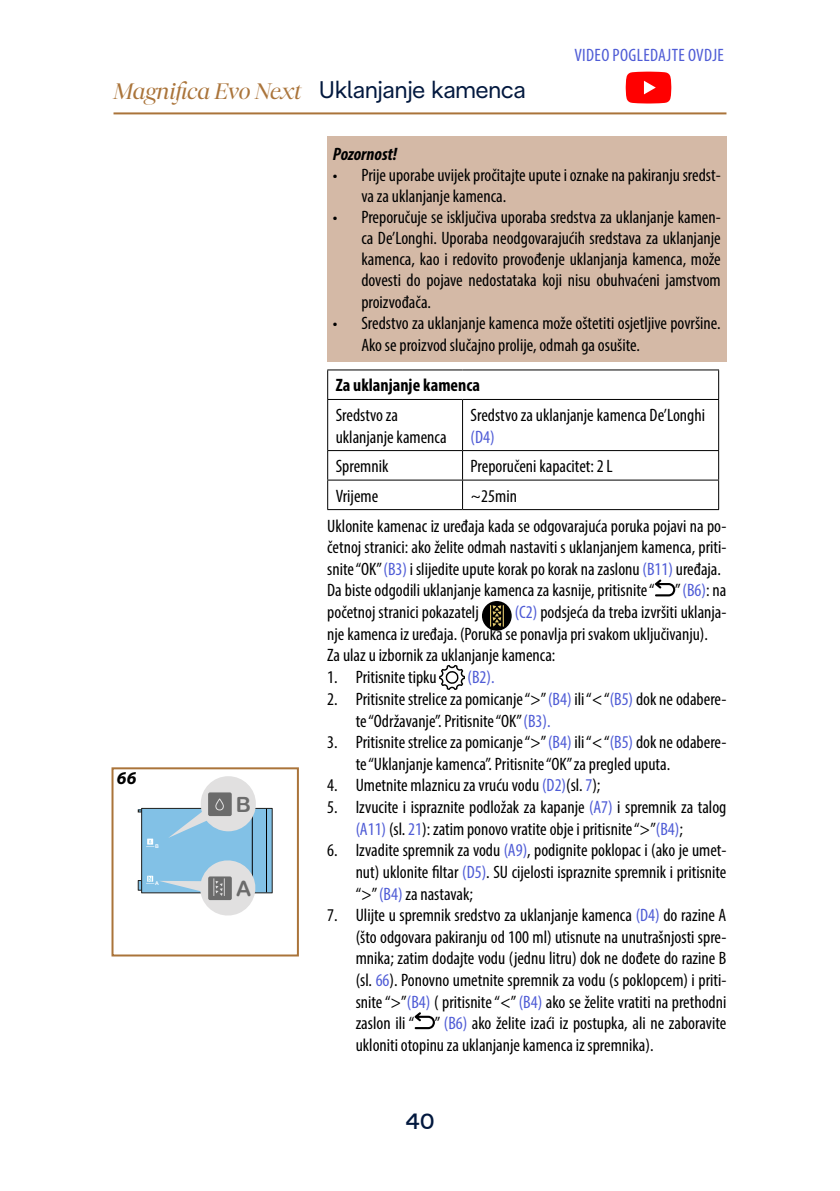
<style>
.page{position:relative;width:840px;height:1191px;background:#fff}
.page>*{position:absolute;margin:0;border:0;box-sizing:border-box;transform-origin:0 0}
.didascalie_-_titolo{font:24px "De Longhi Sans";color:#02183e}
.t1{font:italic 24px "De Longhi Serif";color:#aa743a}
.t2{font:500 22px "De Longhi Sans";color:#02183e}
.t3{font:21px "Arial Rounded MT Bold";color:#6b6b6b}
.testo{font:condensed 18px/21.6px "Myriad Pro";color:#000}
.testo-2{font:condensed 18px "Myriad Pro";letter-spacing:.02em;color:#4f5cd6}
.testo-3{font:700 condensed 18px "Myriad Pro";color:#000}
.pericoli{font:italic 700 condensed 18px "Myriad Pro";color:#000}
.numero_figura{font:italic 700 18px "Myriad Pro";color:#000}
.t4{font:5.2px "Arial Rounded MT Bold";color:#fff}
.s1{color:#4f5cd6}
</style>
<div class="page">
<hr style="left:113px;top:112px;width:613px;height:2px;background:#aa743a">
<div style="left:327px;top:136px;width:399px;height:225px;background:#d4b9a6"></div>
<hr style="left:327px;top:369px;width:135px;height:1px;background:#000">
<svg style="left:327px;top:370px;width:1px;height:29px"></svg>
<hr style="left:462px;top:369px;width:256px;height:1px;background:#000">
<hr style="left:327px;top:399px;width:135px;height:1px;background:#000">
<hr style="left:462px;top:399px;width:256px;height:1px;background:#000">
<hr style="left:327px;top:400px;width:1px;height:50px;background:#000">
<hr style="left:462px;top:400px;width:1px;height:50px;background:#000">
<hr style="left:717px;top:400px;width:1px;height:50px;background:#000">
<hr style="left:327px;top:450px;width:135px;height:1px;background:#000">
<hr style="left:462px;top:450px;width:256px;height:1px;background:#000">
<hr style="left:327px;top:480px;width:135px;height:1px;background:#000">
<svg style="left:327px;top:451px;width:1px;height:58px"></svg>
<hr style="left:462px;top:480px;width:256px;height:1px;background:#000">
<svg style="left:462px;top:451px;width:1px;height:58px"></svg>
<hr style="left:327px;top:509px;width:135px;height:1px;background:#000">
<hr style="left:462px;top:509px;width:256px;height:1px;background:#000">
<svg style="left:655px;top:579px;width:20px;height:17px"></svg>
<svg style="left:481px;top:601px;width:30px;height:30px"></svg>
<svg style="left:490px;top:605px;width:13px;height:21px"></svg>
<svg style="left:439px;top:665px;width:25px;height:25px"></svg>
<svg style="left:414px;top:1012px;width:20px;height:17px"></svg>
<svg style="left:625px;top:72px;width:46px;height:31px"></svg>
<div style="left:138px;top:880px;width:4px;height:10px;border:1px solid #1e1e1c"></div>
<div style="left:141px;top:808px;width:131px;height:85px;background:#82c1e6"></div>
<div style="left:141px;top:808px;width:131px;height:85px;border:1px solid #1e1e1c"></div>
<hr style="left:252px;top:809px;width:1px;height:83px;background:#000">
<hr style="left:266px;top:808px;width:1px;height:84px;background:#000">
<svg style="left:168px;top:776px;width:88px;height:62px"></svg>
<svg style="left:146px;top:838px;width:8px;height:9px"></svg>
<svg style="left:146px;top:856px;width:113px;height:60px"></svg>
<div style="left:111px;top:767px;width:188px;height:189px;border:2px solid #aa743a"></div>
<h1 class="t1" style="left:113px;top:77px;width:189px">Magnifica Evo Next</h1>
<p class="numero_figura" style="left:117px;top:766px;width:21px">66</p>
<p class="t4" style="left:155px;top:843px;width:5px">B</p>
<p class="t4" style="left:155px;top:880px;width:5px">A</p>
<p class="t3" style="left:236px;top:792px;width:17px">B</p>
<p class="t3" style="left:236px;top:876px;width:17px">A</p>
<p class="didascalie_-_titolo" style="left:318px;top:75px;width:208px">Uklanjanje kamenca</p>
<p class="testo-2" style="left:574px;top:44px;width:151px">VIDEO POGLEDAJTE OVDJE</p>
<p class="pericoli" style="left:333px;top:143px;width:66px">Pozornost!</p>
<p class="testo" style="left:361px;top:165px;width:361px;line-height:21px;text-indent:-28px">• Prije uporabe uvijek pročitajte upute i oznake na pakiranju sredst&shy;va za uklanjanje kamenca.</p>
<p class="testo" style="left:361px;top:207px;width:361px;line-height:21px;text-align:justify;text-indent:-28px">• Preporučuje se isključiva uporaba sredstva za uklanjanje kamen&shy;ca De’Longhi. Uporaba neodgovarajućih sredstava za uklanjanje kamenca, kao i redovito provođenje uklanjanja kamenca, može dovesti do pojave nedostataka koji nisu obuhvaćeni jamstvom proizvođača.</p>
<p class="testo" style="left:361px;top:312px;width:361px;text-indent:-28px">• Sredstvo za uklanjanje kamenca može oštetiti osjetljive površine.<br>Ako se proizvod slučajno prolije, odmah ga osušite.</p>
<p class="testo-3" style="left:335px;top:374px;width:146px">Za uklanjanje kamenca</p>
<p class="testo" style="left:335px;top:404px;width:112px">Sredstvo za uklanjanje kamenca</p>
<p class="testo" style="left:470px;top:404px;width:236px">Sredstvo za uklanjanje kamenca De’Longhi <span class="s1">(D4)</span></p>
<p class="testo" style="left:335px;top:455px;width:54px">Spremnik</p>
<p class="testo" style="left:470px;top:455px;width:144px">Preporučeni kapacitet: 2 L</p>
<p class="testo" style="left:335px;top:484px;width:44px">Vrijeme</p>
<p class="testo" style="left:470px;top:484px;width:48px">~25min</p>
<p class="testo" style="left:327px;top:514px;width:400px;text-align:justify">Uklonite kamenac iz uređaja kada se odgovarajuća poruka pojavi na po&shy;četnoj stranici: ako želite odmah nastaviti s uklanjanjem kamenca, priti&shy;snite “OK” <span class="s1">(B3)</span> i slijedite upute korak po korak na zaslonu <span class="s1">(B11)</span> uređaja.</p>
<p class="testo" style="left:327px;top:579px;width:400px">Da biste odgodili uklanjanje kamenca za kasnije, pritisnite “ ” <span class="s1">(B6)</span>: na početnoj stranici pokazatelj</p>
<p class="testo" style="left:327px;top:601px;width:400px;text-indent:187px"><span class="s1">(C2)</span> podsjeća da treba izvršiti uklanja&shy;nje kamenca iz uređaja. (Poruka se ponavlja pri svakom uključivanju).</p>
<p class="testo" style="left:327px;top:644px;width:229px">Za ulaz u izbornik za uklanjanje kamenca:</p>
<p class="testo" style="left:327px;top:666px;width:111px">1. Pritisnite tipku</p>
<p class="testo-2" style="left:467px;top:666px;width:29px">(B2).</p>
<p class="testo" style="left:355px;top:688px;width:372px;text-indent:-28px">2. Pritisnite strelice za pomicanje “&gt;” <span class="s1">(B4)</span> ili “&lt; “<span class="s1">(B5)</span> dok ne odabere&shy;te “Održavanje”. Pritisnite “OK” <span class="s1">(B3).</span></p>
<p class="testo" style="left:355px;top:731px;width:372px;text-indent:-28px">3. Pritisnite strelice za pomicanje “&gt;” <span class="s1">(B4)</span> ili “&lt; “<span class="s1">(B5)</span> dok ne odabere&shy;te “Uklanjanje kamenca”. Pritisnite “OK” za pregled uputa.</p>
<p class="testo" style="left:327px;top:774px;width:274px">4. Umetnite mlaznicu za vruću vodu <span class="s1">(D2)</span>(sl. <span class="s1">7</span>);</p>
<p class="testo" style="left:355px;top:796px;width:372px;text-indent:-28px">5. Izvucite i ispraznite podložak za kapanje <span class="s1">(A7)</span> i spremnik za talog <span class="s1">(A11)</span> (sl. <span class="s1">21</span>): zatim ponovo vratite obje i pritisnite “&gt;”<span class="s1">(B4)</span>;</p>
<p class="testo" style="left:355px;top:839px;width:372px;text-align:justify;text-indent:-28px">6. Izvadite spremnik za vodu <span class="s1">(A9)</span>, podignite poklopac i (ako je umet&shy;nut) uklonite filtar <span class="s1">(D5)</span>. SU cijelosti ispraznite spremnik i pritisnite “&gt;” <span class="s1">(B4)</span> za nastavak;</p>
<p class="testo" style="left:355px;top:904px;width:372px;text-align:justify;text-indent:-28px">7. Ulijte u spremnik sredstvo za uklanjanje kamenca <span class="s1">(D4)</span> do razine A (što odgovara pakiranju od 100 ml) utisnute na unutrašnjosti spre&shy;mnika; zatim dodajte vodu (jednu litru) dok ne dođete do razine B (sl. <span class="s1">66</span>). Ponovno umetnite spremnik za vodu (s poklopcem) i priti&shy;snite “&gt;”<span class="s1">(B4)</span> ( pritisnite “&lt;” <span class="s1">(B4)</span> ako se želite vratiti na prethodni zaslon ili “ ” <span class="s1">(B6)</span> ako želite izaći iz postupka, ali ne zaboravite ukloniti otopinu za uklanjanje kamenca iz spremnika).</p>
<p class="t2" style="left:405px;top:1108px;width:30px">40</p>
</div>
